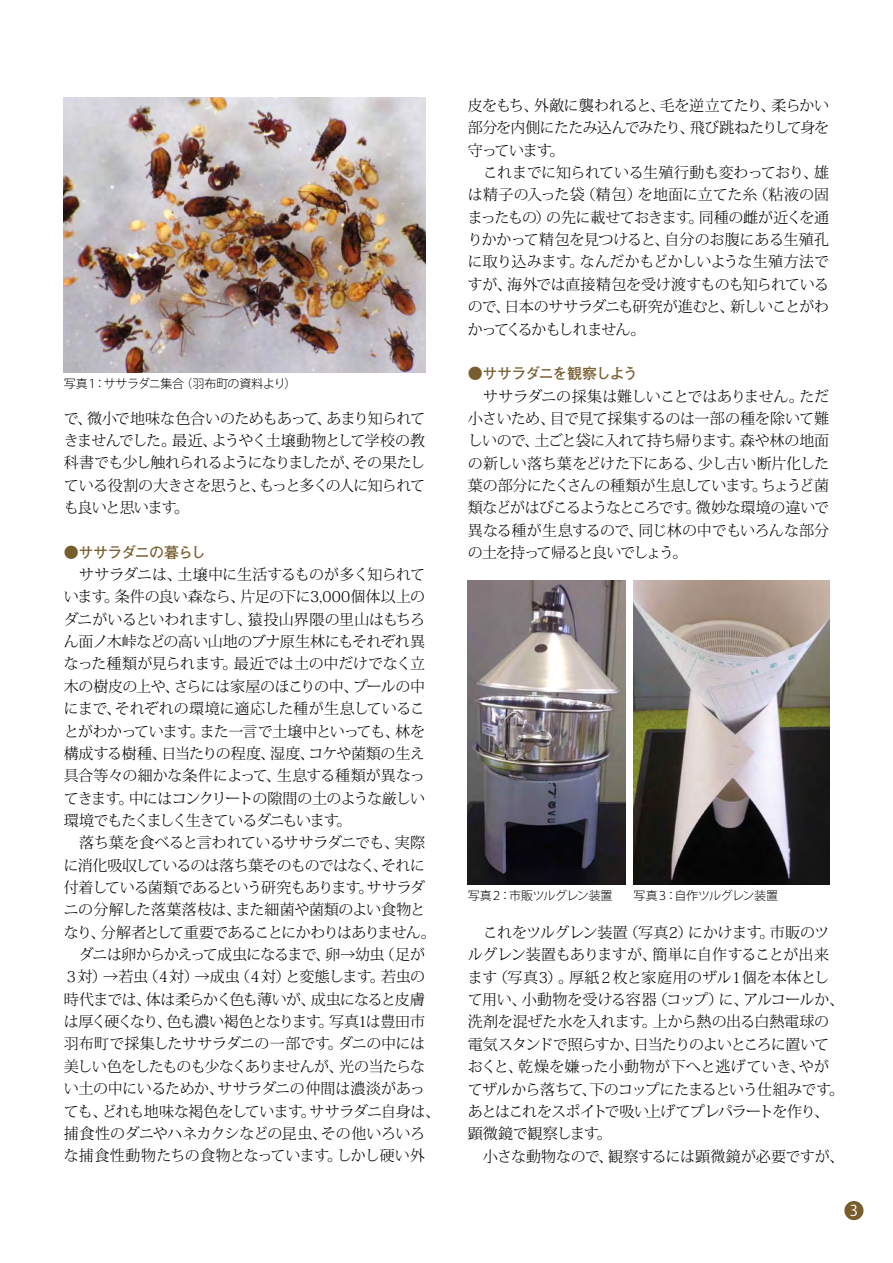
<style>
.page{position:relative;width:893px;height:1263px;background:#fff}
.page>*{position:absolute;margin:0;border:0;box-sizing:border-box;transform-origin:0 0}
.t1{font:300 15px/22.4px "Koz Min Pro";letter-spacing:-.035em;color:#000}
.t2{font:700 15px "Futo Go B101 Pro";letter-spacing:-.065em;color:#785d2e}
.t3{font:15px "Koz Go Pro Regular 90 pv RKSJ H";color:#fff}
.t4{font:300 12px "Koz Go Pro";letter-spacing:-.03em;color:#000}
</style>
<div class="page">
<div style="left:844px;top:1201px;width:19px;height:19px;background:#775c2c;border-radius:50%"></div>
<img style="left:64px;top:98px;width:361px;height:274px">
<img style="left:468px;top:580px;width:157px;height:304px">
<img style="left:634px;top:580px;width:195px;height:304px">
<p class="t4" style="left:64px;top:375px;width:234px">写真１：ササラダニ集合（羽布町の資料より）</p>
<p class="t1" style="left:64px;top:406px;width:363px;text-align:justify">で、微小で地味な色合いのためもあって、あまり知られてきませんでした。最近、ようやく土壌動物として学校の教科書でも少し触れられるようになりましたが、その果たしている役割の大きさを思うと、もっと多くの人に知られても良いと思います。</p>
<p class="t2" style="left:64px;top:540px;width:144px">●ササラダニの暮らし</p>
<p class="t1" style="left:64px;top:563px;width:378px">　ササラダニは、土壌中に生活するものが多く知られています。条件の良い森なら、片足の下に3,000個体以上のダニがいるといわれますし、猿投山界隈の里山はもちろん面ノ木峠などの高い山地のブナ原生林にもそれぞれ異なった種類が見られます。最近では土の中だけでなく立木の樹皮の上や、さらには家屋のほこりの中、プールの中にまで、それぞれの環境に適応した種が生息していることがわかっています。また一言で土壌中といっても、林を構成する樹種、日当たりの程度、湿度、コケや菌類の生え具合等々の細かな条件によって、生息する種類が異なってきます。中にはコンクリートの隙間の土のような厳しい環境でもたくましく生きているダニもいます。<br>　落ち葉を食べると言われているササラダニでも、実際に消化吸収しているのは落ち葉そのものではなく、それに付着している菌類であるという研究もあります。ササラダニの分解した落葉落枝は、また細菌や菌類のよい食物となり、分解者として重要であることにかわりはありません。　ダニは卵からかえって成虫になるまで、卵→幼虫（足が<br>３対）→若虫（４対）→成虫（４対）と変態します。若虫の時代までは、体は柔らかく色も薄いが、成虫になると皮膚は厚く硬くなり、色も濃い褐色となります。写真1は豊田市羽布町で採集したササラダニの一部です。ダニの中には美しい色をしたものも少なくありませんが、光の当たらない土の中にいるためか、ササラダニの仲間は濃淡があっても、どれも地味な褐色をしています。ササラダニ自身は、捕食性のダニやハネカクシなどの昆虫、その他いろいろな捕食性動物たちの食物となっています。しかし硬い外</p>
<p class="t1" style="left:468px;top:94px;width:363px">皮をもち、外敵に襲われると、毛を逆立てたり、柔らかい部分を内側にたたみ込んでみたり、飛び跳ねたりして身を守っています。<br>　これまでに知られている生殖行動も変わっており、雄は精子の入った袋（精包）を地面に立てた糸（粘液の固まったもの）の先に載せておきます。同種の雌が近くを通りかかって精包を見つけると、自分のお腹にある生殖孔に取り込みます。なんだかもどかしいような生殖方法ですが、海外では直接精包を受け渡すものも知られているので、日本のササラダニも研究が進むと、新しいことがわかってくるかもしれません。</p>
<p class="t2" style="left:468px;top:362px;width:172px">●ササラダニを観察しよう</p>
<p class="t1" style="left:468px;top:384px;width:363px;text-align:justify">　ササラダニの採集は難しいことではありません。ただ小さいため、目で見て採集するのは一部の種を除いて難しいので、土ごと袋に入れて持ち帰ります。森や林の地面の新しい落ち葉をどけた下にある、少し古い断片化した葉の部分にたくさんの種類が生息しています。ちょうど菌類などがはびこるようなところです。微妙な環境の違いで異なる種が生息するので、同じ林の中でもいろんな部分の土を持って帰ると良いでしょう。</p>
<p class="t4" style="left:468px;top:888px;width:146px">写真２：市販ツルグレン装置</p>
<p class="t4" style="left:634px;top:888px;width:146px">写真３：自作ツルグレン装置</p>
<p class="t1" style="left:468px;top:921px;width:378px">　これをツルグレン装置（写真2）にかけます。市販のツルグレン装置もありますが、簡単に自作することが出来ます（写真3）。厚紙２枚と家庭用のザル１個を本体として用い、小動物を受ける容器（コップ）に、アルコールか、洗剤を混ぜた水を入れます。上から熱の出る白熱電球の電気スタンドで照らすか、日当たりのよいところに置いておくと、乾燥を嫌った小動物が下へと逃げていき、やがてザルから落ちて、下のコップにたまるという仕組みです。あとはこれをスポイトで吸い上げてプレパラートを作り、顕微鏡で観察します。<br>　小さな動物なので、観察するには顕微鏡が必要ですが、</p>
<p class="t3" style="left:850px;top:1201px;width:10px">3</p>
</div>
